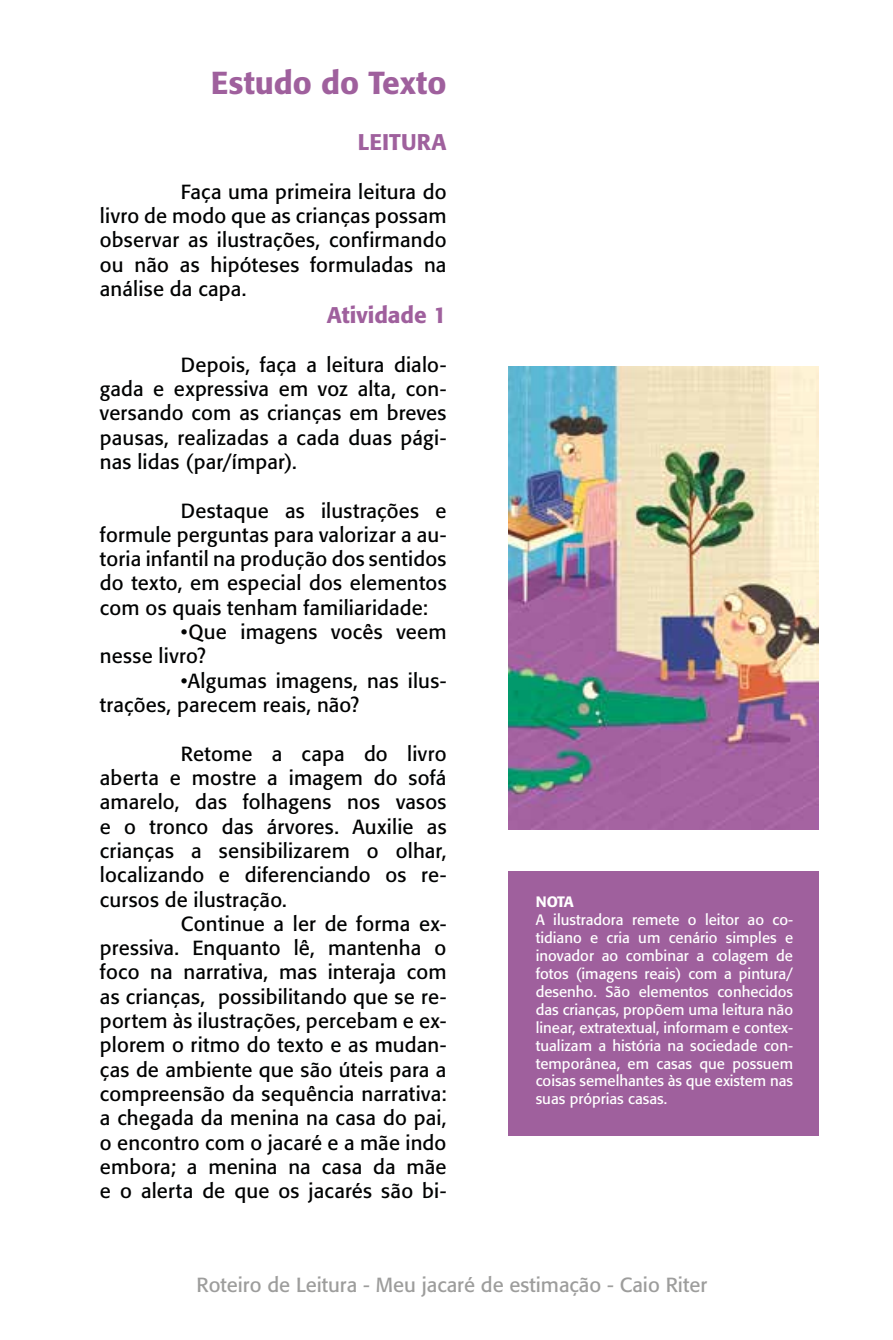
<style>
.page{position:relative;width:893px;height:1340px;background:#fff}
.page>*{position:absolute;margin:0;border:0;box-sizing:border-box;transform-origin:0 0}
.t1{font:500 31.5px "Formata";color:#9f609d}
.t2{font:500 22.5px "Formata";color:#9f609d}
.t3{font:20.25px/24.3px "Formata";letter-spacing:.01em;color:#010202;text-align:justify}
.t4{font:20.25px "Formata";color:#9d9d9c}
.t5{font:14.85px/18px "Formata";color:#fff;text-align:justify}
.t6{font:500 14.85px "Formata";color:#fff}
</style>
<div class="page">
<div style="left:508px;top:871px;width:310px;height:264px;background:#9f609d"></div>
<img style="left:508px;top:366px;width:310px;height:463px">
<h1 class="t1" style="left:211px;top:63px;width:237px">Estudo do Texto</h1>
<p class="t2" style="left:358px;top:128px;width:90px">LEITURA</p>
<p class="t3" style="left:100px;top:179px;width:348px;text-indent:81px">Faça uma primeira leitura do livro de modo que as crianças possam observar as ilustrações, confirmando ou não as hipóteses formuladas na análise da capa.</p>
<p class="t2" style="left:327px;top:301px;width:121px">Atividade 1</p>
<p class="t3" style="left:100px;top:352px;width:348px;text-indent:81px">Depois, faça a leitura dialo&shy;gada e expressiva em voz alta, con&shy;versando com as crianças em breves pausas, realizadas a cada duas pági&shy;nas lidas (par/ímpar).</p>
<p class="t3" style="left:100px;top:498px;width:348px;text-indent:81px">Destaque as ilustrações e formule perguntas para valorizar a au&shy;toria infantil na produção dos sentidos do texto, em especial dos elementos com os quais tenham familiaridade:</p>
<p class="t3" style="left:100px;top:619px;width:348px;text-indent:81px">•Que imagens vocês veem nesse livro?</p>
<p class="t3" style="left:100px;top:668px;width:348px;text-indent:81px">•Algumas imagens, nas ilus&shy;trações, parecem reais, não?</p>
<p class="t3" style="left:181px;top:741px;width:267px">Retome a capa do livro</p>
<p class="t3" style="left:100px;top:765px;width:348px">aberta e mostre a imagem do sofá</p>
<p class="t3" style="left:100px;top:790px;width:348px">amarelo, das folhagens nos vasos</p>
<p class="t3" style="left:100px;top:814px;width:348px">e o tronco das árvores. Auxilie as</p>
<p class="t3" style="left:100px;top:838px;width:348px">crianças a sensibilizarem o olhar,</p>
<p class="t3" style="left:100px;top:862px;width:348px">localizando e diferenciando os re-</p>
<p class="t3" style="left:100px;top:887px;width:188px">cursos de ilustração.</p>
<p class="t3" style="left:181px;top:911px;width:267px">Continue a ler de forma ex-</p>
<p class="t3" style="left:100px;top:935px;width:348px">pressiva. Enquanto lê, mantenha o</p>
<p class="t3" style="left:100px;top:960px;width:348px">foco na narrativa, mas interaja com</p>
<p class="t3" style="left:100px;top:984px;width:348px">as crianças, possibilitando que se re-</p>
<p class="t3" style="left:100px;top:1008px;width:348px">portem às ilustrações, percebam e ex-</p>
<p class="t3" style="left:100px;top:1033px;width:348px">plorem o ritmo do texto e as mudan-</p>
<p class="t3" style="left:100px;top:1057px;width:348px">ças de ambiente que são úteis para a</p>
<p class="t3" style="left:100px;top:1081px;width:348px">compreensão da sequência narrativa:</p>
<p class="t3" style="left:100px;top:1105px;width:348px">a chegada da menina na casa do pai,</p>
<p class="t3" style="left:100px;top:1130px;width:348px">o encontro com o jacaré e a mãe indo</p>
<p class="t3" style="left:100px;top:1154px;width:348px">embora; a menina na casa da mãe</p>
<p class="t3" style="left:100px;top:1178px;width:348px">e o alerta de que os jacarés são bi-</p>
<p class="t6" style="left:536px;top:892px;width:40px">NOTA</p>
<p class="t5" style="left:536px;top:910px;width:259px">A ilustradora remete o leitor ao co&shy;tidiano e cria um cenário simples e inovador ao combinar a colagem de fotos (imagens reais) com a pintura/ desenho. São elementos conhecidos das crianças, propõem uma leitura não linear, extratextual, informam e contex&shy;tualizam a história na sociedade con&shy;temporânea, em casas que possuem coisas semelhantes às que existem nas suas próprias casas.</p>
<p class="t4" style="left:197px;top:1272px;width:512px">Roteiro de Leitura - Meu jacaré de estimação - Caio Riter</p>
</div>
